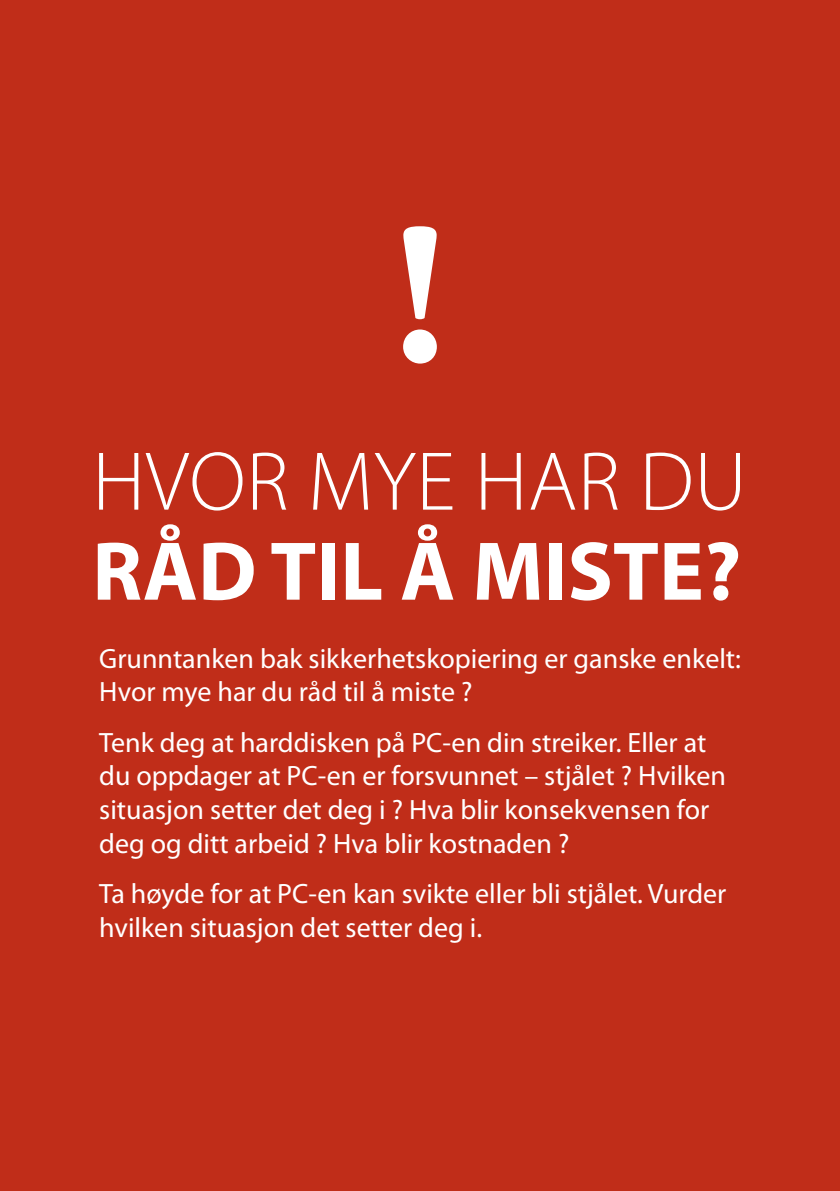
<style>
.page{position:relative;width:840px;height:1191px;background:#fff}
.page>*{position:absolute;margin:0;border:0;box-sizing:border-box;transform-origin:0 0}
.t1{font:700 208px "Adobe Garamond Pro";color:#fff}
.t2{font:700 84px "Myriad Pro";color:#fff}
.t3{font:300 84px "Myriad Pro";letter-spacing:.005em;color:#fff}
.t4{font:28px/33.6px "Myriad Pro";color:#fff}
</style>
<div class="page">
<div style="left:0;top:0;width:839px;height:1191px;background:#c02d19"></div>
<h1 class="t1" style="left:393px;top:174px;width:54px">!</h1>
<h2 class="t3" style="left:92px;top:431px;width:655px">HVOR MYE HAR DU</h2>
<h2 class="t2" style="left:92px;top:516px;width:650px">RÅD TIL Å MISTE?</h2>
<p class="t4" style="left:99px;top:641px;width:643px">Grunntanken bak sikkerhetskopiering er ganske enkelt:<br>Hvor mye har du råd til å miste ?</p>
<p class="t4" style="left:99px;top:725px;width:628px">Tenk deg at harddisken på PC-en din streiker. Eller at du oppdager at PC-en er forsvunnet – stjålet ? Hvilken situasjon setter det deg i ? Hva blir konsekvensen for deg og ditt arbeid ? Hva blir kostnaden ?</p>
<p class="t4" style="left:99px;top:876px;width:628px">Ta høyde for at PC-en kan svikte eller bli stjålet. Vurder hvilken situasjon det setter deg i.</p>
</div>
